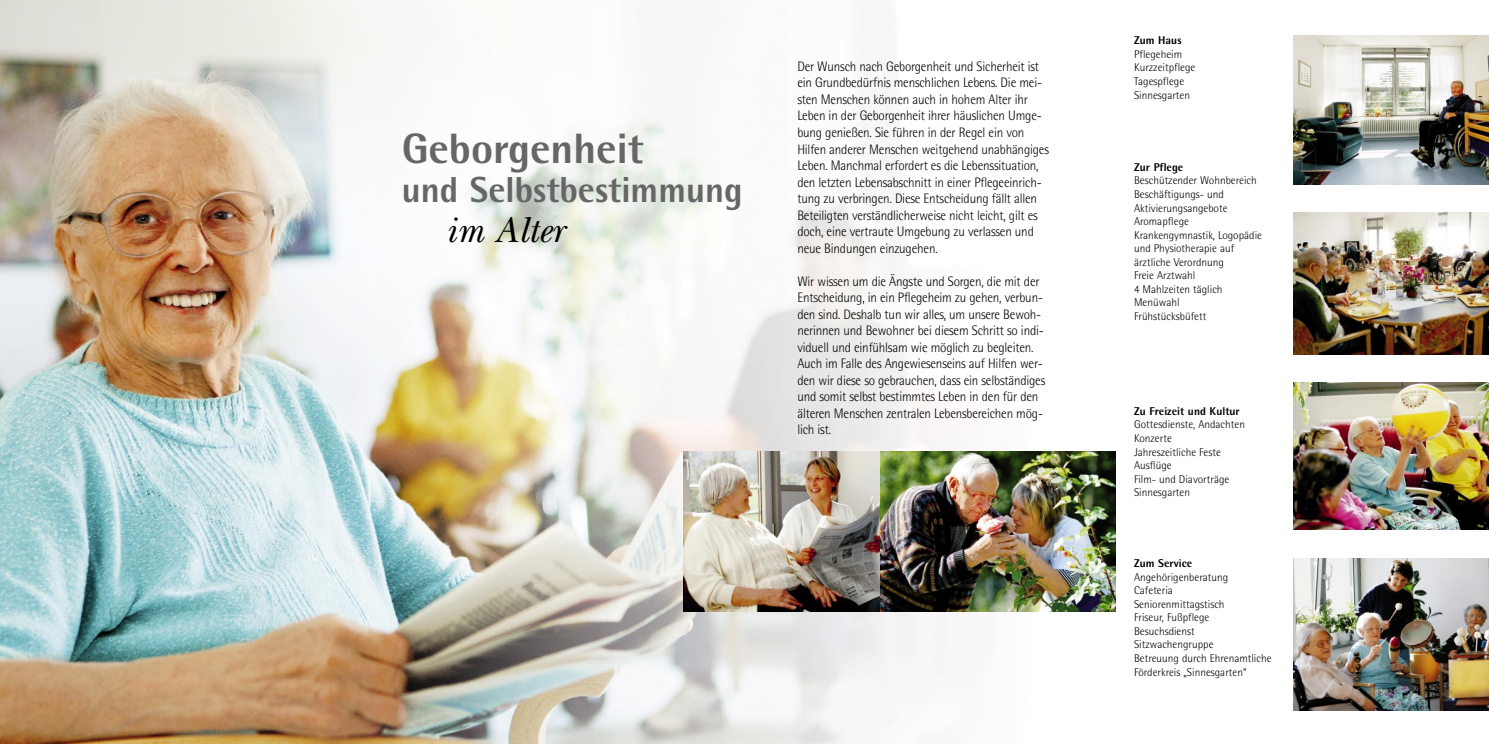
<style>
.page{position:relative;width:1489px;height:744px;background:#fff}
.page>*{position:absolute;margin:0;border:0;box-sizing:border-box;transform-origin:0 0}
.t1{font:800 42.5px "Agfa Rotis Semisans";color:#666}
.t2{font:italic 37.5px "New Baskerville";color:#000}
.t3{font:800 36.25px "Agfa Rotis Semisans";color:#666}
.t4{font:300 13.75px/16.5px "Agfa Rotis Semisans";letter-spacing:-.015em;color:#000;scale:.95 1}
.t5{font:300 11.25px/13.5px "Agfa Rotis Semisans";color:#000}
.t6{font:800 11.25px "Agfa Rotis Semisans";color:#000}
</style>
<div class="page">
<img style="left:0;top:0;width:1488px;height:744px">
<img style="left:880px;top:451px;width:235px;height:161px">
<img style="left:684px;top:451px;width:196px;height:161px">
<img style="left:1293px;top:35px;width:195px;height:149px">
<img style="left:1293px;top:213px;width:195px;height:141px">
<img style="left:1293px;top:383px;width:195px;height:147px">
<img style="left:1293px;top:558px;width:195px;height:152px">
<h1 class="t1" style="left:402px;top:133px;width:243px">Geborgenheit</h1>
<h3 class="t3" style="left:402px;top:177px;width:342px">und Selbstbestimmung</h3>
<h2 class="t2" style="left:446px;top:217px;width:119px">im Alter</h2>
<p class="t4" style="left:797px;top:59px;width:266px">Der Wunsch nach Geborgenheit und Sicherheit ist ein Grundbedürfnis menschlichen Lebens. Die mei&shy;sten Menschen können auch in hohem Alter ihr Leben in der Geborgenheit ihrer häuslichen Umge&shy;bung genießen. Sie führen in der Regel ein von Hilfen anderer Menschen weitgehend unabhängiges Leben. Manchmal erfordert es die Lebenssituation, den letzten Lebensabschnitt in einer Pflegeeinrich&shy;tung zu verbringen. Diese Entscheidung fällt allen Beteiligten verständlicherweise nicht leicht, gilt es doch, eine vertraute Umgebung zu verlassen und neue Bindungen einzugehen.</p>
<p class="t4" style="left:797px;top:274px;width:262px">Wir wissen um die Ängste und Sorgen, die mit der Entscheidung, in ein Pflegeheim zu gehen, verbun&shy;den sind. Deshalb tun wir alles, um unsere Bewoh&shy;nerinnen und Bewohner bei diesem Schritt so indi&shy;viduell und einfühlsam wie möglich zu begleiten.<br>Auch im Falle des Angewiesenseins auf Hilfen wer&shy;den wir diese so gebrauchen, dass ein selbständiges und somit selbst bestimmtes Leben in den für den älteren Menschen zentralen Lebensbereichen mög&shy;lich ist.</p>
<p class="t6" style="left:1134px;top:36px;width:49px">Zum Haus</p>
<p class="t5" style="left:1134px;top:48px;width:63px">Pflegeheim<br>Kurzzeitpflege<br>Tagespflege<br>Sinnesgarten</p>
<p class="t6" style="left:1134px;top:163px;width:51px">Zur Pflege</p>
<p class="t5" style="left:1134px;top:175px;width:130px">Beschützender Wohnbereich<br>Beschäftigungs- und<br>Aktivierungsangebote<br>Aromapflege<br>Krankengymnastik, Logopädie und Physiotherapie auf ärztliche Verordnung<br>Freie Arztwahl<br>4 Mahlzeiten täglich<br>Menüwahl<br>Frühstücksbüfett</p>
<p class="t6" style="left:1134px;top:407px;width:107px">Zu Freizeit und Kultur</p>
<p class="t5" style="left:1134px;top:419px;width:112px">Gottesdienste, Andachten<br>Konzerte<br>Jahreszeitliche Feste<br>Ausflüge<br>Film- und Diavorträge<br>Sinnesgarten</p>
<p class="t6" style="left:1134px;top:559px;width:60px">Zum Service</p>
<p class="t5" style="left:1134px;top:571px;width:139px">Angehörigenberatung<br>Cafeteria<br>Seniorenmittagstisch<br>Friseur, Fußpflege<br>Besuchsdienst<br>Sitzwachengruppe<br>Betreuung durch Ehrenamtliche<br>Förderkreis „Sinnesgarten“</p>
</div>
